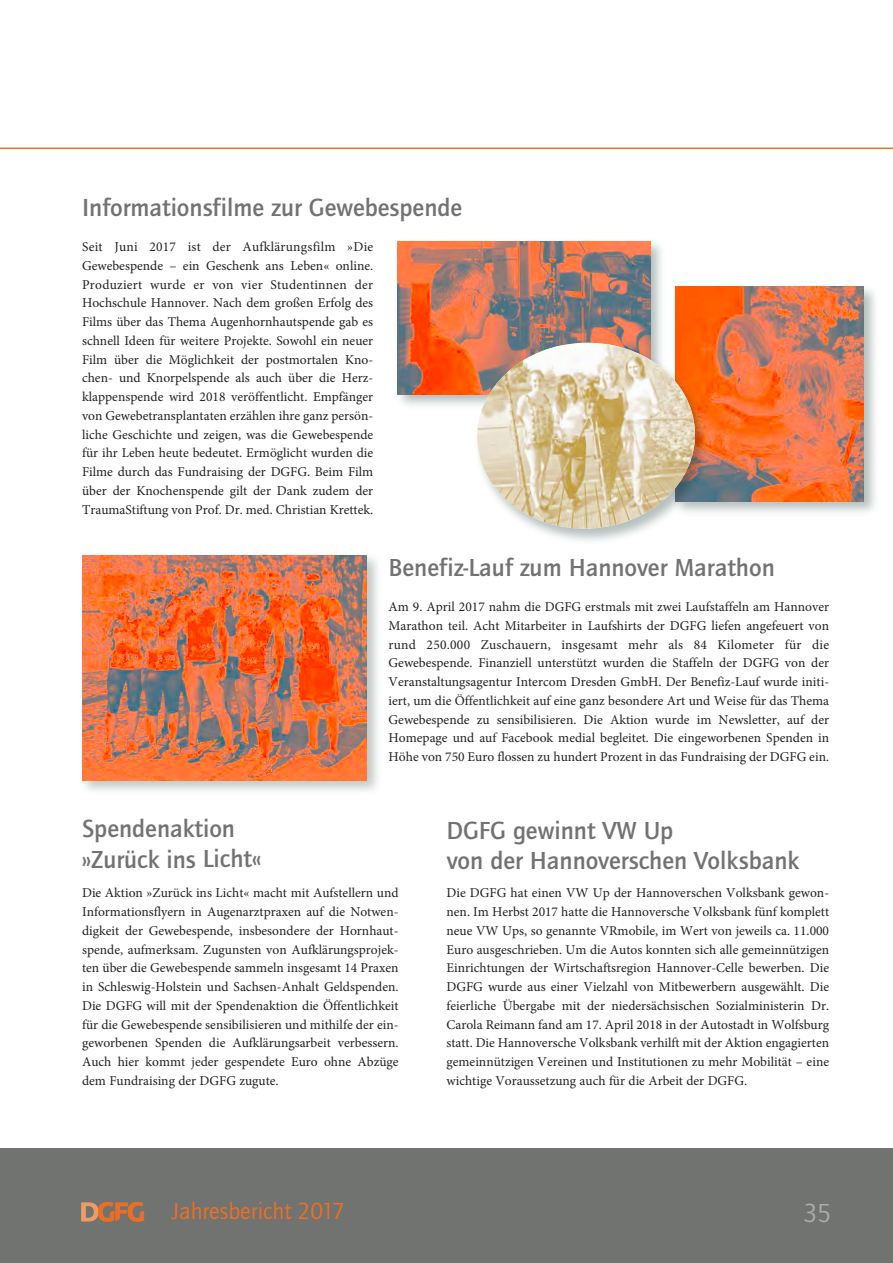
<style>
.page{position:relative;width:893px;height:1263px;background:#fff}
.page>*{position:absolute;margin:0;border:0;box-sizing:border-box;transform-origin:0 0}
.t1{font:27px "ITC Quay Sans";color:#adacab}
.t2{font:500 25.5px/30.8px "ITC Quay Sans";color:#717371}
.t3{font:24px "ITC Quay Sans";color:#f36e21}
.t4{font:13.5px/18.8px "Minion Pro";color:#231f20;text-align:justify}
</style>
<div class="page">
<div style="left:0;top:1148px;width:893px;height:115px;background:#717371"></div>
<img style="left:81px;top:1203px;width:64px;height:19px">
<hr style="left:0;top:148px;width:893px;height:1px;background:#f36e21">
<img style="left:397px;top:241px;width:265px;height:165px">
<img style="left:398px;top:241px;width:253px;height:153px">
<img style="left:675px;top:286px;width:200px;height:227px">
<img style="left:675px;top:287px;width:189px;height:214px">
<img style="left:466px;top:331px;width:252px;height:210px">
<img style="left:475px;top:340px;width:222px;height:191px">
<img style="left:82px;top:557px;width:296px;height:234px">
<img style="left:82px;top:555px;width:285px;height:225px">
<h2 class="t2" style="left:82px;top:192px;width:382px">Informationsfilme zur Gewebespende</h2>
<p class="t4" style="left:82px;top:239px;width:293px">Seit Juni 2017 ist der Aufklärungsfilm »Die Gewebespende – ein Geschenk ans Leben« online.<br>Produziert wurde er von vier Studentinnen der Hochschule Hannover. Nach dem großen Erfolg des Films über das Thema Augenhornhautspende gab es schnell Ideen für weitere Projekte. Sowohl ein neuer Film über die Möglichkeit der postmortalen Kno&shy;chen- und Knorpelspende als auch über die Herz&shy;klappenspende wird 2018 veröffentlicht. Empfänger von Gewebetransplantaten erzählen ihre ganz persön&shy;liche Geschichte und zeigen, was die Gewebespende für ihr Leben heute bedeutet. Ermöglicht wurden die Filme durch das Fundraising der DGFG. Beim Film über der Knochenspende gilt der Dank zudem der TraumaStiftung von Prof. Dr. med. Christian Krettek.</p>
<h2 class="t2" style="left:389px;top:552px;width:388px">Benefiz-Lauf zum Hannover Marathon</h2>
<p class="t4" style="left:389px;top:599px;width:442px">Am 9. April 2017 nahm die DGFG erstmals mit zwei Laufstaffeln am Hannover Marathon teil. Acht Mitarbeiter in Laufshirts der DGFG liefen angefeuert von rund 250.000 Zuschauern, insgesamt mehr als 84 Kilometer für die Gewebespende. Finanziell unterstützt wurden die Staffeln der DGFG von der Veranstaltungsagentur Intercom Dresden GmbH. Der Benefiz-Lauf wurde initi&shy;iert, um die Öffentlichkeit auf eine ganz besondere Art und Weise für das Thema Gewebespende zu sensibilisieren. Die Aktion wurde im Newsletter, auf der Homepage und auf Facebook medial begleitet. Die eingeworbenen Spenden in Höhe von 750 Euro flossen zu hundert Prozent in das Fundraising der DGFG ein.</p>
<h2 class="t2" style="left:82px;top:813px;width:181px">Spendenaktion »Zurück ins Licht«</h2>
<p class="t4" style="left:82px;top:885px;width:318px">Die Aktion »Zurück ins Licht« macht mit Aufstellern und Informationsflyern in Augenarztpraxen auf die Notwen&shy;digkeit der Gewebespende, insbesondere der Hornhaut&shy;spende, aufmerksam. Zugunsten von Aufklärungsprojek&shy;ten über die Gewebespende sammeln insgesamt 14 Praxen in Schleswig-Holstein und Sachsen-Anhalt Geldspenden.<br>Die DGFG will mit der Spendenaktion die Öffentlichkeit für die Gewebespende sensibilisieren und mithilfe der ein&shy;geworbenen Spenden die Aufklärungsarbeit verbessern.<br>Auch hier kommt jeder gespendete Euro ohne Abzüge dem Fundraising der DGFG zugute.</p>
<h2 class="t2" style="left:446px;top:814px;width:354px">DGFG gewinnt VW Up<br>von der Hannoverschen Volksbank</h2>
<p class="t4" style="left:446px;top:885px;width:384px">Die DGFG hat einen VW Up der Hannoverschen Volksbank gewon&shy;nen. Im Herbst 2017 hatte die Hannoversche Volksbank fünf komplett neue VW Ups, so genannte VRmobile, im Wert von jeweils ca. 11.000<br>Euro ausgeschrieben. Um die Autos konnten sich alle gemeinnützigen Einrichtungen der Wirtschaftsregion Hannover-Celle bewerben. Die DGFG wurde aus einer Vielzahl von Mitbewerbern ausgewählt. Die feierliche Übergabe mit der niedersächsischen Sozialministerin Dr.<br>Carola Reimann fand am 17. April 2018 in der Autostadt in Wolfsburg statt. Die Hannoversche Volksbank verhilft mit der Aktion engagierten gemeinnützigen Vereinen und Institutionen zu mehr Mobilität – eine wichtige Voraussetzung auch für die Arbeit der DGFG.</p>
<h3 class="t3" style="left:171px;top:1197px;width:175px">Jahresbericht 2017</h3>
<h1 class="t1" style="left:803px;top:1196px;width:30px">35</h1>
</div>
